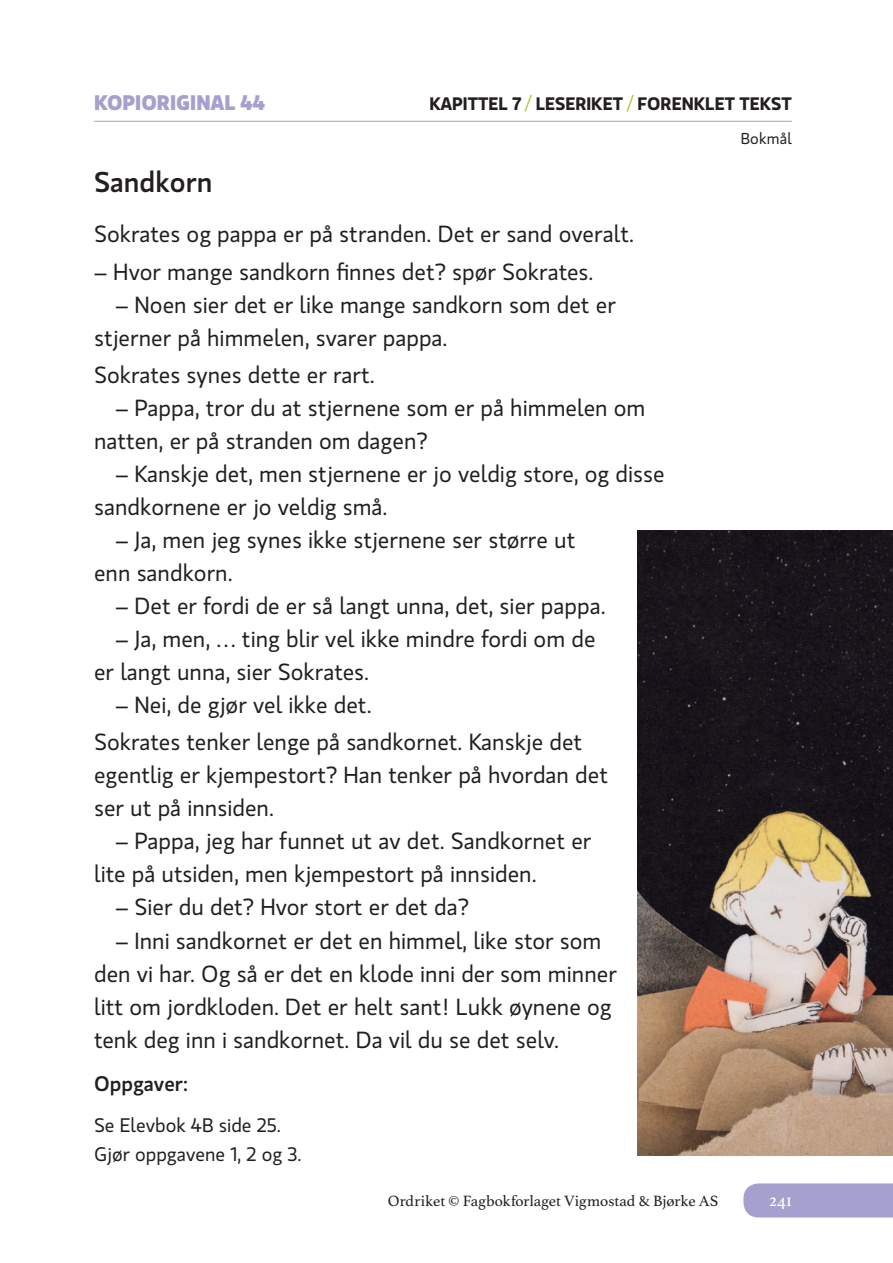
<style>
.page{position:relative;width:893px;height:1263px;background:#fff}
.page>*{position:absolute;margin:0;border:0;box-sizing:border-box;transform-origin:0 0}
.t1{font:500 28.5px "Gloriola Std";color:#231f20}
.t2{font:23.25px/33px "Gloriola Std";color:#231f20}
.t3{font:700 21px "Gloriola Std";color:#a5a0ce}
.t4{font:500 21px "Gloriola Std";color:#231f20}
.t5{font:19.5px/28.5px "Gloriola Std";color:#231f20}
.t6{font:600 18px "Gloriola Std";color:#231f20}
.t7{font:18px "Athelas";color:#fff}
.t8{font:15.75px "Athelas";letter-spacing:-.005em;color:#231f20}
.t9{font:15.75px "Gloriola Std";letter-spacing:.005em;color:#231f20}
.s1{font-weight:400;color:#b1c13f}
</style>
<div class="page">
<img style="left:637px;top:530px;width:255px;height:625px">
<div style="left:743px;top:1183px;width:149px;height:34px;background:#a5a0ce"></div>
<hr style="left:94px;top:121px;width:697px;height:1px;background:#a5a0ce">
<p class="t3" style="left:94px;top:87px;width:173px">KOPIORIGINAL 44</p>
<p class="t6" style="left:429px;top:91px;width:364px">KAPITTEL 7 <span class="s1">/</span> LESERIKET <span class="s1">/</span> FORENKLET TEKST</p>
<p class="t9" style="left:740px;top:128px;width:53px">Bokmål</p>
<p class="t1" style="left:94px;top:162px;width:120px">Sandkorn</p>
<p class="t2" style="left:94px;top:217px;width:541px">Sokrates og pappa er på stranden. Det er sand overalt.</p>
<p class="t2" style="left:94px;top:254px;width:501px">– Hvor mange sandkorn finnes det? spør Sokrates.</p>
<p class="t2" style="left:94px;top:287px;width:523px;text-indent:21px">– Noen sier det er like mange sandkorn som det er stjerner på himmelen, svarer pappa.</p>
<p class="t2" style="left:94px;top:358px;width:282px">Sokrates synes dette er rart.</p>
<p class="t2" style="left:94px;top:390px;width:553px;text-indent:21px">– Pappa, tror du at stjernene som er på himmelen om natten, er på stranden om dagen?</p>
<p class="t2" style="left:94px;top:456px;width:572px;text-indent:21px">– Kanskje det, men stjernene er jo veldig store, og disse sandkornene er jo veldig små.</p>
<p class="t2" style="left:94px;top:522px;width:483px;text-indent:21px">– Ja, men jeg synes ikke stjernene ser større ut enn sandkorn.</p>
<p class="t2" style="left:115px;top:588px;width:492px">– Det er fordi de er så langt unna, det, sier pappa.</p>
<p class="t2" style="left:94px;top:621px;width:503px;text-indent:21px">– Ja, men, … ting blir vel ikke mindre fordi om de er langt unna, sier Sokrates.</p>
<p class="t2" style="left:94px;top:685px;width:489px;line-height:37.2px;text-indent:21px">– Nei, de gjør vel ikke det.<br>Sokrates tenker lenge på sandkornet. Kanskje det</p>
<p class="t2" style="left:94px;top:758px;width:515px">egentlig er kjempestort? Han tenker på hvordan det ser ut på innsiden.</p>
<p class="t2" style="left:94px;top:824px;width:499px;text-indent:21px">– Pappa, jeg har funnet ut av det. Sandkornet er lite på utsiden, men kjempestort på innsiden.</p>
<p class="t2" style="left:115px;top:890px;width:355px">– Sier du det? Hvor stort er det da?</p>
<p class="t2" style="left:94px;top:923px;width:524px;text-indent:21px">– Inni sandkornet er det en himmel, like stor som den vi har. Og så er det en klode inni der som minner litt om jordkloden. Det er helt sant! Lukk øynene og tenk deg inn i sandkornet. Da vil du se det selv.</p>
<p class="t4" style="left:94px;top:1068px;width:95px">Oppgaver:</p>
<p class="t5" style="left:94px;top:1110px;width:209px">Se Elevbok 4B side 25.<br>Gjør oppgavene 1, 2 og 3.</p>
<p class="t8" style="left:388px;top:1191px;width:332px">Ordriket © Fagbokforlaget Vigmostad &amp; Bjørke AS</p>
<p class="t7" style="left:769px;top:1190px;width:24px">241</p>
</div>
